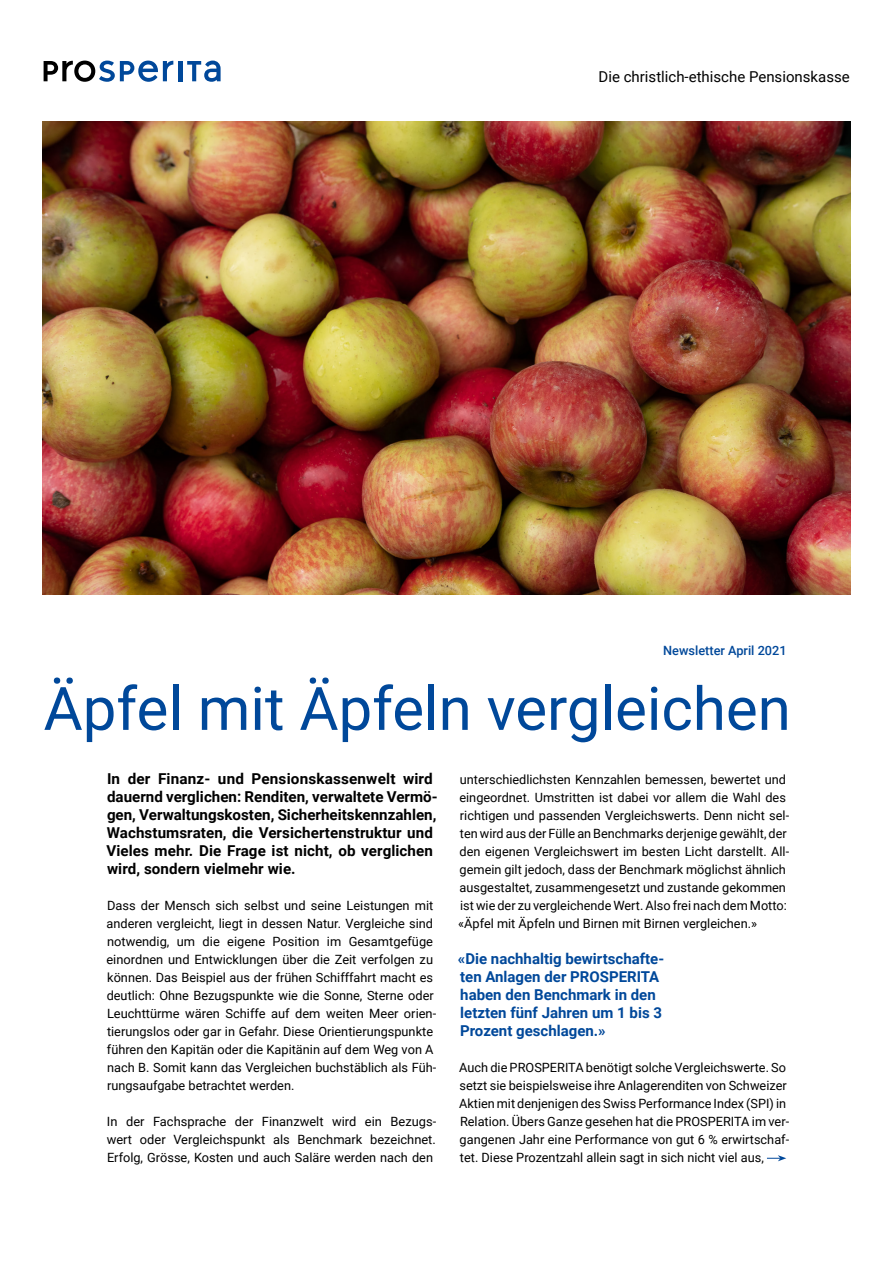
<style>
.page{position:relative;width:893px;height:1263px;background:#fff}
.page>*{position:absolute;margin:0;border:0;box-sizing:border-box;transform-origin:0 0}
.t1{font:60px "Roboto";color:#00489a}
.t2{font:700 15px/18px "Roboto";letter-spacing:.005em;color:#000}
.t3{font:700 15px/18px "Roboto";color:#00489a}
.t4{font:15px "Roboto";color:#000}
.t5{font:12.75px/18px "Roboto";color:#000}
.t6{font:500 12.75px "Roboto";color:#00489a}
</style>
<div class="page">
<img style="left:42px;top:121px;width:808px;height:474px">
<hr style="left:178px;top:61px;width:4px;height:20px;background:#00489a">
<svg style="left:44px;top:61px;width:129px;height:21px"></svg>
<svg style="left:187px;top:61px;width:34px;height:21px"></svg>
<svg style="left:767px;top:1155px;width:19px;height:6px"></svg>
<p class="t4" style="left:599px;top:66px;width:253px">Die christlich-ethische Pensionskasse</p>
<p class="t6" style="left:663px;top:641px;width:125px">Newsletter April 2021</p>
<h1 class="t1" style="left:44px;top:666px;width:749px">Äpfel mit Äpfeln vergleichen</h1>
<p class="t2" style="left:106px;top:769px;width:333px">In der Finanz- und Pensionskassenwelt wird dauernd verglichen: Renditen, verwaltete Vermö&shy;gen, Verwaltungskosten, Sicherheitskennzahlen, Wachstumsraten, die Versichertenstruktur und Vieles mehr. Die Frage ist nicht, ob verglichen wird, sondern vielmehr wie.</p>
<p class="t5" style="left:106px;top:896px;width:331px">Dass der Mensch sich selbst und seine Leistungen mit anderen vergleicht, liegt in dessen Natur. Vergleiche sind notwendig, um die eigene Position im Gesamtgefüge einordnen und Entwicklungen über die Zeit verfolgen zu können. Das Beispiel aus der frühen Schifffahrt macht es deutlich: Ohne Bezugspunkte wie die Sonne, Sterne oder Leuchttürme wären Schiffe auf dem weiten Meer orien&shy;tierungslos oder gar in Gefahr. Diese Orientierungspunkte führen den Kapitän oder die Kapitänin auf dem Weg von A nach B. Somit kann das Vergleichen buchstäblich als Füh&shy;rungsaufgabe betrachtet werden.</p>
<p class="t5" style="left:107px;top:1112px;width:331px;text-align:justify">In der Fachsprache der Finanzwelt wird ein Bezugs&shy;wert oder Vergleichspunkt als Benchmark bezeichnet.<br>Erfolg, Grösse, Kosten und auch Saläre werden nach den</p>
<p class="t5" style="left:458px;top:770px;width:332px">unterschiedlichsten Kennzahlen bemessen, bewertet und eingeordnet. Umstritten ist dabei vor allem die Wahl des richtigen und passenden Vergleichswerts. Denn nicht sel&shy;ten wird aus der Fülle an Benchmarks derjenige gewählt, der den eigenen Vergleichswert im besten Licht darstellt. All&shy;gemein gilt jedoch, dass der Benchmark möglichst ähnlich ausgestaltet, zusammengesetzt und zustande gekommen ist wie der zu vergleichende Wert. Also frei nach dem Motto: «Äpfel mit Äpfeln und Birnen mit Birnen vergleichen.»</p>
<p class="t3" style="left:458px;top:949px;width:208px">«Die nachhaltig bewirtschafte&shy;ten Anlagen der PROSPERITA haben den Benchmark in den letzten fünf Jahren um 1 bis 3<br>Prozent geschlagen.»</p>
<p class="t5" style="left:459px;top:1058px;width:332px">Auch die PROSPERITA benötigt solche Vergleichswerte. So setzt sie beispielsweise ihre Anlagerenditen von Schweizer Aktien mit denjenigen des Swiss Performance Index (SPI) in Relation. Übers Ganze gesehen hat die PROSPERITA im ver&shy;gangenen Jahr eine Performance von gut 6 % erwirtschaf&shy;tet. Diese Prozentzahl allein sagt in sich nicht viel aus,</p>
</div>
